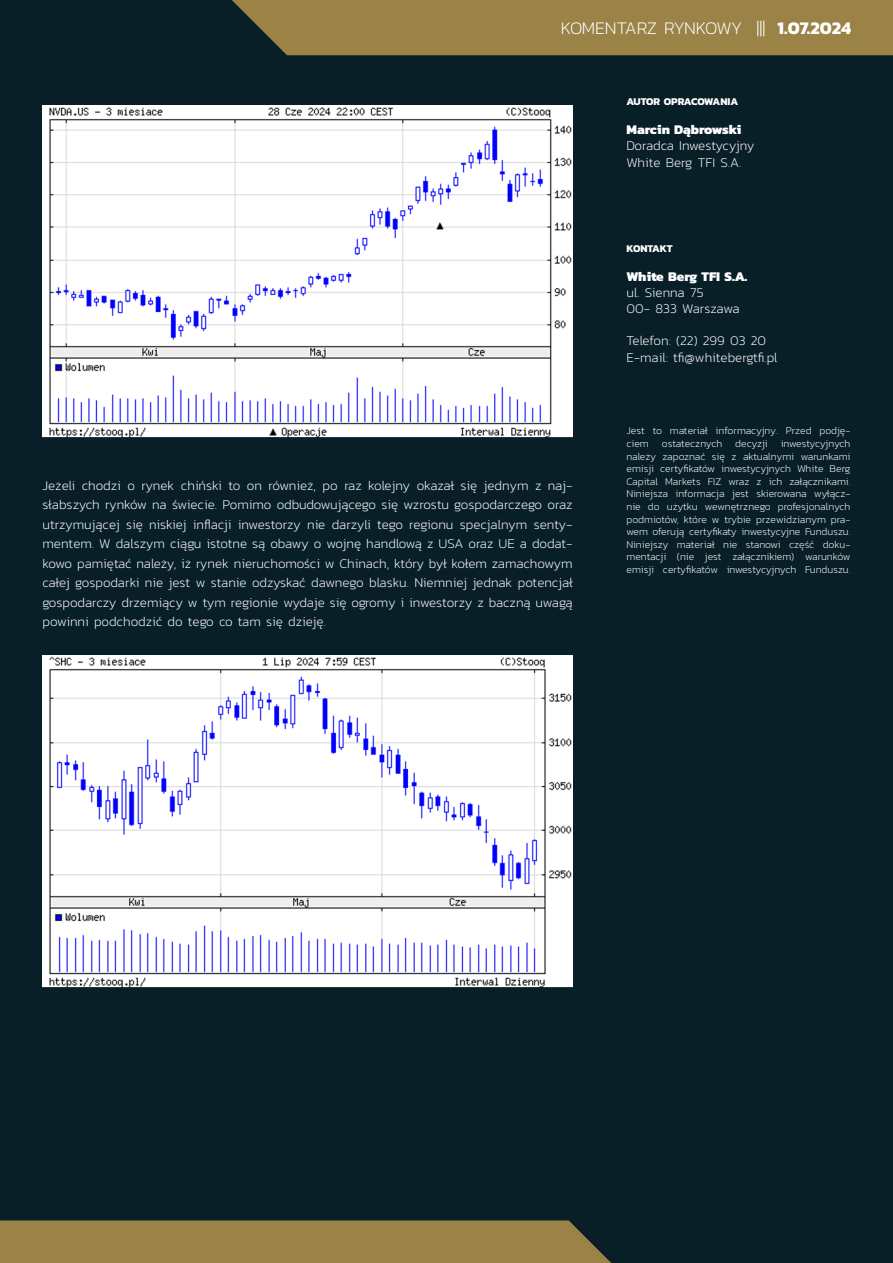
<style>
.page{position:relative;width:893px;height:1263px;background:#081f28}
.page>*{position:absolute;margin:0;border:0;box-sizing:border-box;transform-origin:0 0}
.t1{font:200 18px "Kanit";letter-spacing:-.035em;color:#fff}
.txt{font:200 13.5px/19.5px "Kanit";color:#fff;text-align:justify}
.t2{font:800 13.5px "Kanit";color:#fff}
.txt-2{font:200 13.5px "Kanit";letter-spacing:-.025em;color:#fff}
.t3{font:200 10.5px/12.6px "Kanit";color:#fff;text-align:justify}
.t4{font:700 10.5px "Kanit";color:#fff}
.t5{font:700 10.5px "Kanit";letter-spacing:-.02em;color:#fff}
.s1{font-weight:700}
</style>
<div class="page">
<div style="left:0;top:1220px;width:611px;height:43px;background:#9b8348"></div>
<div style="left:232px;top:0;width:661px;height:55px;background:#9b8348"></div>
<img style="left:43px;top:105px;width:530px;height:332px">
<img style="left:43px;top:655px;width:530px;height:332px">
<h1 class="t1" style="left:561px;top:16px;width:292px">KOMENTARZ RYNKOWY ||| <span class="s1">1.07.2024</span></h1>
<p class="t4" style="left:626px;top:94px;width:113px">AUTOR OPRACOWANIA</p>
<p class="t2" style="left:626px;top:119px;width:116px">Marcin Dąbrowski</p>
<p class="txt-2" style="left:626px;top:137px;width:130px">Doradca Inwestycyjny</p>
<p class="txt" style="left:626px;top:152px;width:116px">White Berg TFI S.A.</p>
<p class="txt" style="left:43px;top:475px;width:532px">Jeżeli chodzi o rynek chiński to on również, po raz kolejny okazał się jednym z naj&shy;słabszych rynków na świecie. Pomimo odbudowującego się wzrostu gospodarczego oraz utrzymującej się niskiej inflacji inwestorzy nie darzyli tego regionu specjalnym senty&shy;mentem. W dalszym ciągu istotne są obawy o wojnę handlową z USA oraz UE a dodat&shy;kowo pamiętać należy, iż rynek nieruchomości w Chinach, który był kołem zamachowym całej gospodarki nie jest w stanie odzyskać dawnego blasku. Niemniej jednak potencjał gospodarczy drzemiący w tym regionie wydaje się ogromy i inwestorzy z baczną uwagą powinni podchodzić do tego co tam się dzieję.</p>
<p class="t5" style="left:626px;top:240px;width:48px">KONTAKT</p>
<p class="t2" style="left:626px;top:265px;width:122px">White Berg TFI S.A.</p>
<p class="txt" style="left:626px;top:283px;width:79px">ul. Sienna 75</p>
<p class="txt" style="left:626px;top:299px;width:115px">00- 833 Warszawa</p>
<p class="txt" style="left:626px;top:331px;width:141px">Telefon: (22) 299 03 20</p>
<p class="txt" style="left:626px;top:347px;width:153px">E-mail: tfi@whitebergtfi.pl</p>
<p class="t3" style="left:626px;top:425px;width:225px">Jest to materiał informacyjny. Przed podję&shy;ciem ostatecznych decyzji inwestycyjnych należy zapoznać się z aktualnymi warunkami emisji certyfikatów inwestycyjnych White Berg Capital Markets FIZ wraz z ich załącznikami.</p>
<p class="t3" style="left:626px;top:488px;width:225px">Niniejsza informacja jest skierowana wyłącz&shy;nie do użytku wewnętrznego profesjonalnych podmiotów, które w trybie przewidzianym pra&shy;wem oferują certyfikaty inwestycyjne Funduszu.</p>
<p class="t3" style="left:626px;top:538px;width:225px">Niniejszy materiał nie stanowi część doku&shy;mentacji (nie jest załącznikiem) warunków emisji certyfikatów inwestycyjnych Funduszu.</p>
</div>
